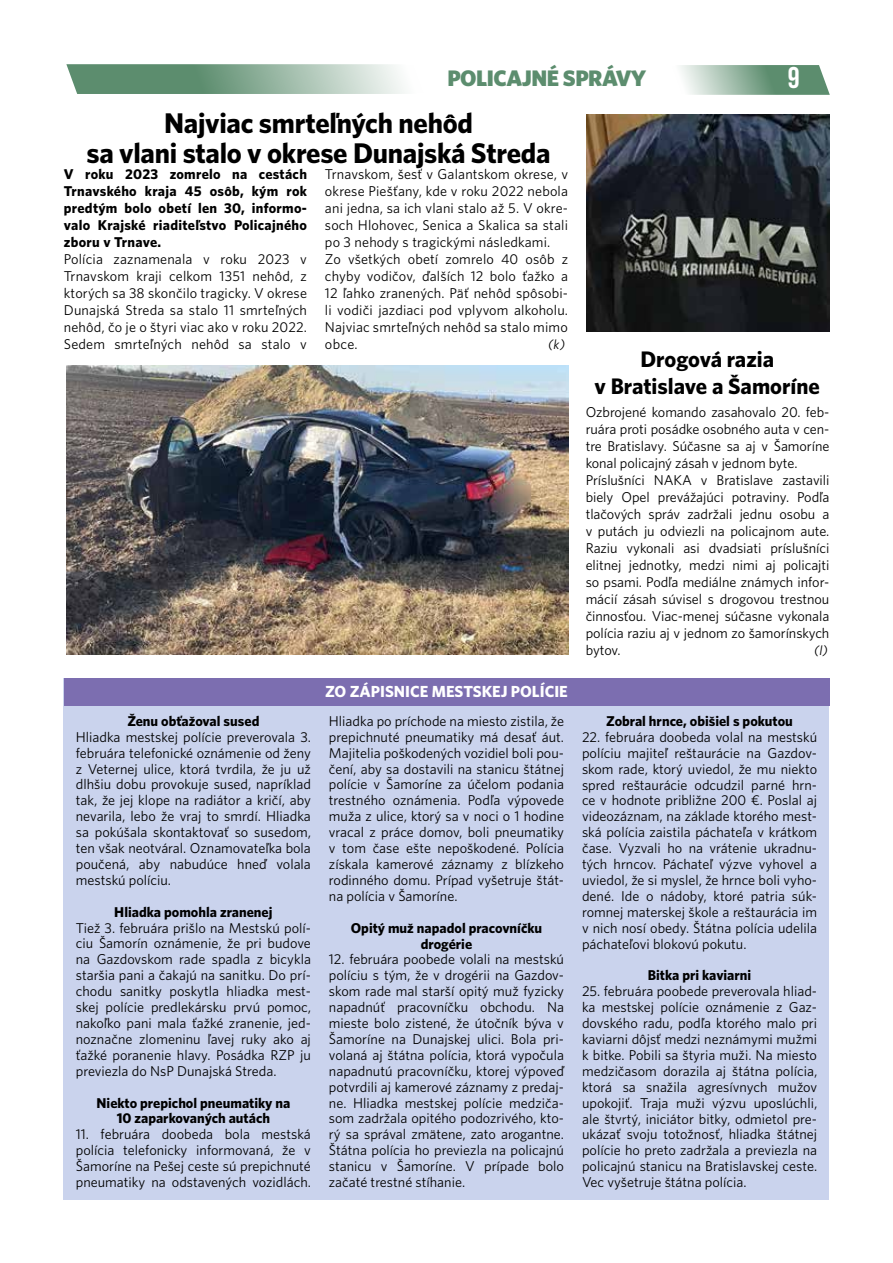
<style>
.page{position:relative;width:893px;height:1263px;background:#fff}
.page>*{position:absolute;margin:0;border:0;box-sizing:border-box;transform-origin:0 0}
.t1{font:30px "Bebas Neue";color:#fff}
.t2{font:28.5px/30px "Whitney CE Bold";letter-spacing:-.01em;color:#000;text-align:center}
.t3{font:22.5px/27px "Whitney CE Bold";color:#000;text-align:center}
.t4{font:22.5px "Whitney CE Black";letter-spacing:-.02em;color:#5c8d6e}
.t5{font:16.05px "Whitney CE Bold";color:#fff}
.t6{font:14.25px/15.9px "Whitney C Ebook";color:#000;text-align:justify}
.t7{font:14.25px/17px "Whitney CE Bold";color:#000;text-align:center}
.t8{font:italic 13.5px "Whitney C Ebook";color:#000}
</style>
<div class="page">
<svg style="left:680px;top:65px;width:150px;height:30px;background:#93b39f"></svg>
<svg style="left:66px;top:64px;width:339px;height:30px;background:#8fb09b"></svg>
<div style="left:64px;top:678px;width:765px;height:521px;background:#cad3ed"></div>
<div style="left:64px;top:678px;width:765px;height:28px;background:#7c6eb0"></div>
<img style="left:586px;top:115px;width:243px;height:217px">
<img style="left:66px;top:366px;width:502px;height:289px">
<h3 class="t4" style="left:447px;top:64px;width:200px">POLICAJNÉ SPRÁVY</h3>
<h1 class="t1" style="left:788px;top:61px;width:13px">9</h1>
<h2 class="t2" style="left:87px;top:108px;width:465px">Najviac smrteľných nehôd<br>sa vlani stalo v okrese Dunajská Streda</h2>
<p class="t7" style="left:64px;top:165px;width:245px;text-align:justify">V roku 2023 zomrelo na cestách Trnavského kraja 45 osôb, kým rok predtým bolo obetí len 30, informo&shy;valo Krajské riaditeľstvo Policajného zboru v Trnave.</p>
<p class="t6" style="left:64px;top:250px;width:245px;line-height:17px">Polícia zaznamenala v roku 2023 v Trnavskom kraji celkom 1351 nehôd, z ktorých sa 38 skončilo tragicky. V okrese Dunajská Streda sa stalo 11 smrteľných nehôd, čo je o štyri viac ako v roku 2022.<br>Sedem smrteľných nehôd sa stalo v</p>
<p class="t6" style="left:325px;top:165px;width:245px;line-height:17px;text-align:left">Trnavskom, šesť v Galantskom okrese, v okrese Piešťany, kde v roku 2022 nebola ani jedna, sa ich vlani stalo až 5. V okre&shy;soch Hlohovec, Senica a Skalica sa stali po 3 nehody s tragickými následkami.<br>Zo všetkých obetí zomrelo 40 osôb z chyby vodičov, ďalších 12 bolo ťažko a 12 ľahko zranených. Päť nehôd spôsobi&shy;li vodiči jazdiaci pod vplyvom alkoholu.<br>Najviac smrteľných nehôd sa stalo mimo obce.</p>
<p class="t8" style="left:548px;top:336px;width:19px">(k)</p>
<p class="t7" style="left:127px;top:712px;width:134px">Ženu obťažoval sused</p>
<p class="t6" style="left:76px;top:729px;width:237px">Hliadka mestskej polície preverovala 3. februára telefonické oznámenie od ženy z Veternej ulice, ktorá tvrdila, že ju už dlhšiu dobu provokuje sused, napríklad tak, že jej klope na radiátor a kričí, aby nevarila, lebo že vraj to smrdí. Hliadka sa pokúšala skontaktovať so susedom, ten však neotváral. Oznamovateľka bola poučená, aby nabudúce hneď volala mestskú políciu.</p>
<p class="t7" style="left:114px;top:903px;width:160px">Hliadka pomohla zranenej</p>
<p class="t6" style="left:76px;top:919px;width:237px">Tiež 3. februára prišlo na Mestskú polí&shy;ciu Šamorín oznámenie, že pri budove na Gazdovskom rade spadla z bicykla staršia pani a čakajú na sanitku. Do prí&shy;chodu sanitky poskytla hliadka mest&shy;skej polície predlekársku prvú pomoc, nakoľko pani mala ťažké zranenie, jed&shy;noznačne zlomeninu ľavej ruky ako aj ťažké poranenie hlavy. Posádka RZP ju previezla do NsP Dunajská Streda.</p>
<p class="t7" style="left:97px;top:1094px;width:195px;line-height:15.9px">Niekto prepichol pneumatiky na<br>10 zaparkovaných autách</p>
<p class="t6" style="left:76px;top:1126px;width:237px">11. februára doobeda bola mestská polícia telefonicky informovaná, že v Šamoríne na Pešej ceste sú prepichnuté pneumatiky na odstavených vozidlách.</p>
<p class="t5" style="left:325px;top:682px;width:244px">ZO ZÁPISNICE MESTSKEJ POLÍCIE</p>
<p class="t6" style="left:329px;top:713px;width:237px">Hliadka po príchode na miesto zistila, že prepichnuté pneumatiky má desať áut.<br>Majitelia poškodených vozidiel boli pou&shy;čení, aby sa dostavili na stanicu štátnej polície v Šamoríne za účelom podania trestného oznámenia. Podľa výpovede muža z ulice, ktorý sa v noci o 1 hodine vracal z práce domov, boli pneumatiky v tom čase ešte nepoškodené. Polícia získala kamerové záznamy z blízkeho rodinného domu. Prípad vyšetruje štát&shy;na polícia v Šamoríne.</p>
<p class="t7" style="left:351px;top:919px;width:193px;line-height:15.9px">Opitý muž napadol pracovníčku drogérie</p>
<p class="t6" style="left:329px;top:951px;width:237px">12. februára poobede volali na mestskú políciu s tým, že v drogérii na Gazdov&shy;skom rade mal starší opitý muž fyzicky napadnúť pracovníčku obchodu. Na mieste bolo zistené, že útočník býva v Šamoríne na Dunajskej ulici. Bola pri&shy;volaná aj štátna polícia, ktorá vypočula napadnutú pracovníčku, ktorej výpoveď potvrdili aj kamerové záznamy z predaj&shy;ne. Hliadka mestskej polície medziča&shy;som zadržala opitého podozrivého, kto&shy;rý sa správal zmätene, zato arogantne.<br>Štátna polícia ho previezla na policajnú stanicu v Šamoríne. V prípade bolo začaté trestné stíhanie.</p>
<h3 class="t3" style="left:595px;top:345px;width:227px">Drogová razia<br>v Bratislave a Šamoríne</h3>
<p class="t6" style="left:586px;top:403px;width:245px;line-height:17px;text-align:left">Ozbrojené komando zasahovalo 20. feb&shy;ruára proti posádke osobného auta v cen&shy;tre Bratislavy. Súčasne sa aj v Šamoríne konal policajný zásah v jednom byte.<br>Príslušníci NAKA v Bratislave zastavili biely Opel prevážajúci potraviny. Podľa tlačových správ zadržali jednu osobu a v putách ju odviezli na policajnom aute.<br>Raziu vykonali asi dvadsiati príslušníci elitnej jednotky, medzi nimi aj policajti so psami. Podľa mediálne známych infor&shy;mácií zásah súvisel s drogovou trestnou činnosťou. Viac-menej súčasne vykonala polícia raziu aj v jednom zo šamorínskych bytov.</p>
<p class="t8" style="left:814px;top:642px;width:15px">(l)</p>
<p class="t7" style="left:606px;top:712px;width:188px">Zobral hrnce, obišiel s pokutou</p>
<p class="t6" style="left:582px;top:729px;width:237px">22. februára doobeda volal na mestskú políciu majiteľ reštaurácie na Gazdov&shy;skom rade, ktorý uviedol, že mu niekto spred reštaurácie odcudzil parné hrn&shy;ce v hodnote približne 200 €. Poslal aj videozáznam, na základe ktorého mest&shy;ská polícia zaistila páchateľa v krátkom čase. Vyzvali ho na vrátenie ukradnu&shy;tých hrncov. Páchateľ výzve vyhovel a uviedol, že si myslel, že hrnce boli vyho&shy;dené. Ide o nádoby, ktoré patria súk&shy;romnej materskej škole a reštaurácia im v nich nosí obedy. Štátna polícia udelila páchateľovi blokovú pokutu.</p>
<p class="t7" style="left:648px;top:967px;width:105px">Bitka pri kaviarni</p>
<p class="t6" style="left:582px;top:983px;width:237px">25. februára poobede preverovala hliad&shy;ka mestskej polície oznámenie z Gaz&shy;dovského radu, podľa ktorého malo pri kaviarni dôjsť medzi neznámymi mužmi k bitke. Pobili sa štyria muži. Na miesto medzičasom dorazila aj štátna polícia, ktorá sa snažila agresívnych mužov upokojiť. Traja muži výzvu uposlúchli, ale štvrtý, iniciátor bitky, odmietol pre&shy;ukázať svoju totožnosť, hliadka štátnej polície ho preto zadržala a previezla na policajnú stanicu na Bratislavskej ceste.<br>Vec vyšetruje štátna polícia.</p>
</div>
